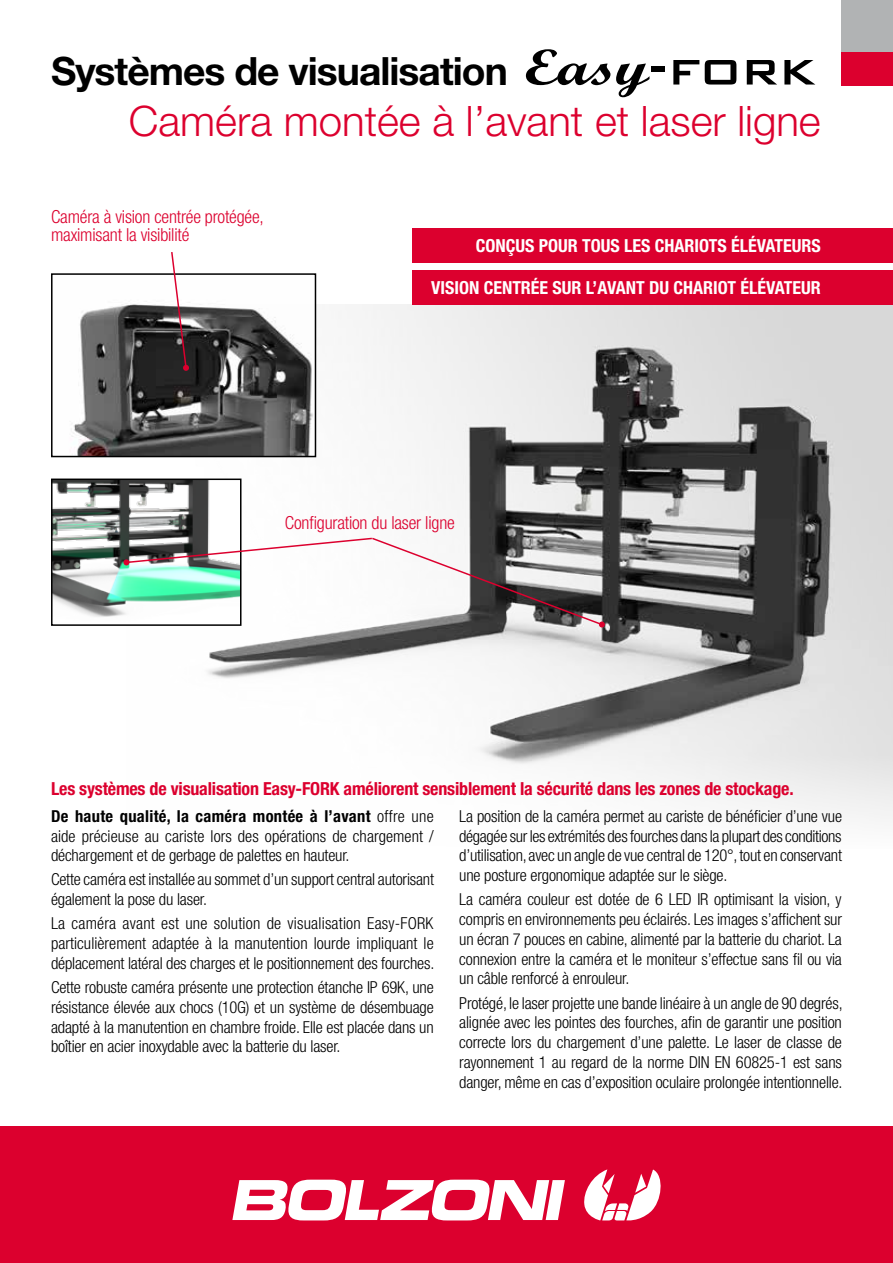
<style>
.page{position:relative;width:893px;height:1263px;background:#fff}
.page>*{position:absolute;margin:0;border:0;box-sizing:border-box;transform-origin:0 0}
.t1{font:300 42px "Helvetica Neue LT Std";color:#dc002e}
.t2{font:700 39px "Helvetica Neue LT Std";letter-spacing:-.025em;color:#000}
.t3{font:700 condensed 18px "Helvetica Neue LT Std";letter-spacing:-.01em;color:#dc002e}
.t4{font:700 condensed 18px "Helvetica Neue LT Std";color:#fff}
.t5{font:300 condensed 18px/18px "Helvetica Neue LT Std";letter-spacing:-.01em;color:#dc002e}
.t6{font:300 condensed 16.5px/19.8px "Helvetica Neue LT Std";letter-spacing:-.01em;color:#000;text-align:justify}
.s1{font-weight:700}
</style>
<div class="page">
<div style="left:842px;top:51px;width:51px;height:34px;background:#dc002e"></div>
<div style="left:842px;top:0;width:51px;height:51px;background:#b1b3b4"></div>
<img style="left:126px;top:305px;width:767px;height:515px">
<img style="left:71px;top:304px;width:242px;height:150px">
<div style="left:51px;top:273px;width:265px;height:184px;border:2px solid #000"></div>
<img style="left:54px;top:481px;width:184px;height:136px">
<div style="left:51px;top:478px;width:190px;height:148px;border:2px solid #000"></div>
<div style="left:0;top:1127px;width:893px;height:136px;background:#dc002e"></div>
<svg style="left:232px;top:1179px;width:333px;height:41px"></svg>
<svg style="left:584px;top:1169px;width:77px;height:52px"></svg>
<svg style="left:170px;top:252px;width:19px;height:119px"></svg>
<svg style="left:123px;top:536px;width:482px;height:91px"></svg>
<svg style="left:526px;top:49px;width:84px;height:36px"></svg>
<svg style="left:616px;top:63px;width:33px;height:34px"></svg>
<div style="left:652px;top:66px;width:13px;height:6px;background:#000"></div>
<svg style="left:673px;top:60px;width:26px;height:25px"></svg>
<svg style="left:705px;top:60px;width:31px;height:25px"></svg>
<svg style="left:747px;top:60px;width:30px;height:25px"></svg>
<svg style="left:784px;top:60px;width:31px;height:25px"></svg>
<div style="left:412px;top:228px;width:481px;height:34px;background:#dc002e"></div>
<div style="left:412px;top:271px;width:481px;height:34px;background:#dc002e"></div>
<h2 class="t2" style="left:51px;top:47px;width:458px">Systèmes de visualisation</h2>
<h1 class="t1" style="left:129px;top:96px;width:693px">Caméra montée à l’avant et laser ligne</h1>
<p class="t5" style="left:51px;top:208px;width:214px">Caméra à vision centrée protégée, maximisant la visibilité</p>
<p class="t4" style="left:476px;top:234px;width:346px">CONÇUS POUR TOUS LES CHARIOTS ÉLÉVATEURS</p>
<p class="t4" style="left:431px;top:277px;width:391px">VISION CENTRÉE SUR L’AVANT DU CHARIOT ÉLÉVATEUR</p>
<p class="t5" style="left:285px;top:513px;width:171px">Configuration du laser ligne</p>
<p class="t3" style="left:51px;top:778px;width:744px">Les systèmes de visualisation Easy-FORK améliorent sensiblement la sécurité dans les zones de stockage.</p>
<p class="t6" style="left:51px;top:806px;width:384px"><span class="s1">De haute qualité, la caméra montée à l’avant</span> offre une aide précieuse au cariste lors des opérations de chargement / déchargement et de gerbage de palettes en hauteur.</p>
<p class="t6" style="left:51px;top:869px;width:384px">Cette caméra est installée au sommet d’un support central autorisant également la pose du laser.</p>
<p class="t6" style="left:51px;top:913px;width:385px">La caméra avant est une solution de visualisation Easy-FORK particulièrement adaptée à la manutention lourde impliquant le déplacement latéral des charges et le positionnement des fourches.</p>
<p class="t6" style="left:51px;top:977px;width:384px">Cette robuste caméra présente une protection étanche IP 69K, une résistance élevée aux chocs (10G) et un système de désembuage adapté à la manutention en chambre froide. Elle est placée dans un boîtier en acier inoxydable avec la batterie du laser.</p>
<p class="t6" style="left:459px;top:806px;width:384px">La position de la caméra permet au cariste de bénéficier d’une vue dégagée sur les extrémités des fourches dans la plupart des conditions d’utilisation, avec un angle de vue central de 120°, tout en conservant une posture ergonomique adaptée sur le siège.</p>
<p class="t6" style="left:459px;top:889px;width:384px">La caméra couleur est dotée de 6 LED IR optimisant la vision, y compris en environnements peu éclairés. Les images s’affichent sur un écran 7 pouces en cabine, alimenté par la batterie du chariot. La connexion entre la caméra et le moniteur s’effectue sans fil ou via un câble renforcé à enrouleur.</p>
<p class="t6" style="left:459px;top:993px;width:385px">Protégé, le laser projette une bande linéaire à un angle de 90 degrés, alignée avec les pointes des fourches, afin de garantir une position correcte lors du chargement d’une palette. Le laser de classe de rayonnement 1 au regard de la norme DIN EN 60825-1 est sans danger, même en cas d’exposition oculaire prolongée intentionnelle.</p>
</div>
